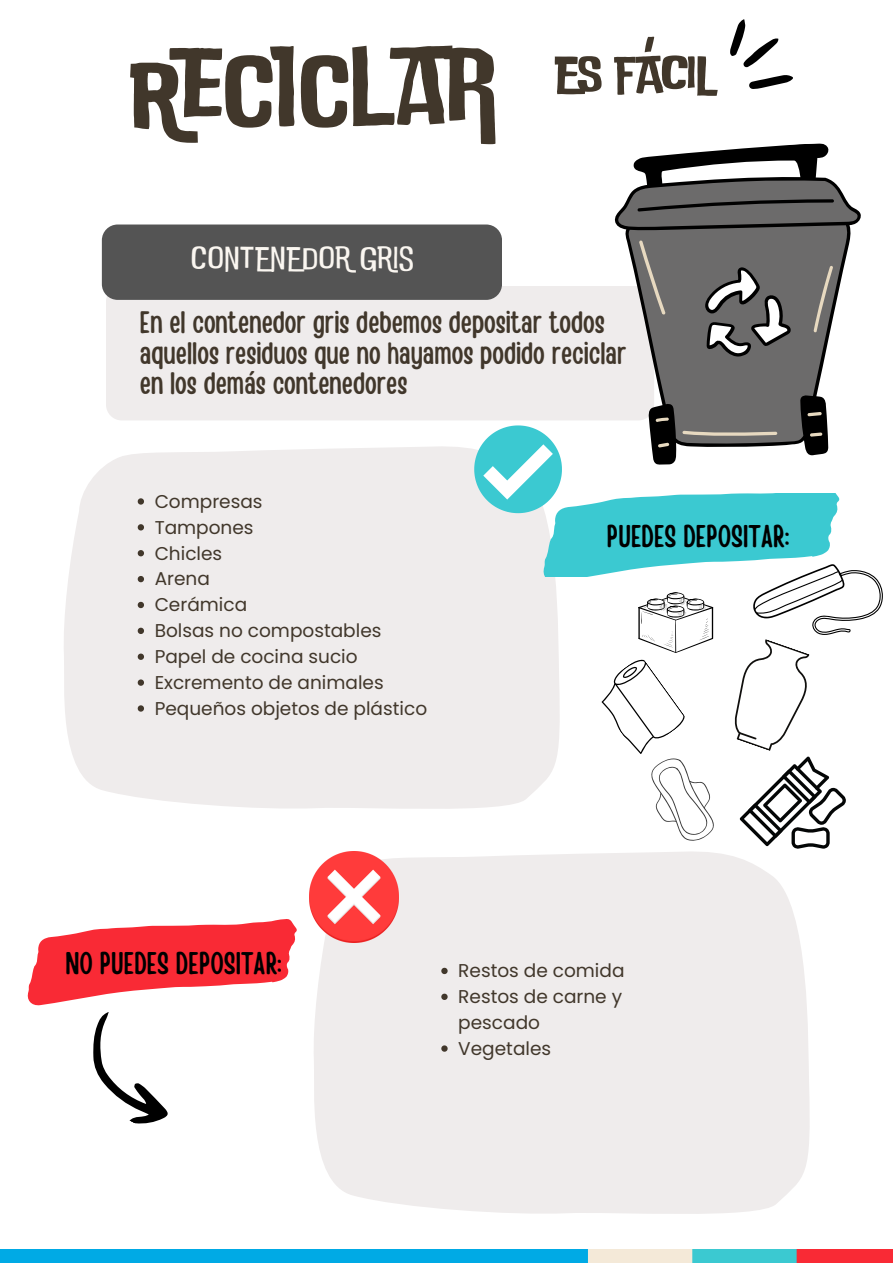
<style>
.page{position:relative;width:893px;height:1264px;background:#fff}
.page>*{position:absolute;margin:0;border:0;box-sizing:border-box;transform-origin:0 0}
.t1{font:101.4px "Do Ub Le Ba Ss";color:#41372b}
.t2{font:50.1px "Do Ub Le Ba Ss";letter-spacing:-.045em;color:#41372b}
.t3{font:300 34.2px "Do Ub Le Ba Ss";color:#faf6f0}
.t4{font:31.2px "Handy Casual Condensed";color:#000}
.t5{font:30.9px/30.3px "Handy Casual Condensed";color:#41372b}
.t6{font:18.45px/25.8px "Poppins";color:#41372b}
</style>
<div class="page">
<div style="left:106px;top:286px;width:548px;height:134px;background:#efecec;border-radius:16px"></div>
<div style="left:102px;top:224px;width:400px;height:76px;background:#545454;border-radius:16px"></div>
<div style="left:64px;top:446px;width:410px;height:363px;background:#efecec"></div>
<svg style="left:614px;top:143px;width:247px;height:282px;fill:#6c6b6b"></svg>
<img style="left:0;top:1249px;width:892px;height:13px">
<svg style="left:730px;top:19px;width:62px;height:70px"></svg>
<div style="left:314px;top:851px;width:496px;height:363px;background:#efecec"></div>
<svg style="left:27px;top:919px;width:270px;height:205px"></svg>
<img style="left:309px;top:851px;width:89px;height:91px">
<svg style="left:474px;top:425px;width:408px;height:423px"></svg>
<svg style="left:138px;top:498px;width:6px;height:6px"></svg>
<svg style="left:138px;top:524px;width:6px;height:6px"></svg>
<svg style="left:138px;top:550px;width:6px;height:6px"></svg>
<svg style="left:138px;top:576px;width:6px;height:6px"></svg>
<svg style="left:138px;top:602px;width:6px;height:6px"></svg>
<svg style="left:138px;top:627px;width:6px;height:7px"></svg>
<svg style="left:138px;top:653px;width:6px;height:7px"></svg>
<svg style="left:138px;top:679px;width:6px;height:6px"></svg>
<svg style="left:138px;top:705px;width:6px;height:6px"></svg>
<svg style="left:441px;top:967px;width:6px;height:7px"></svg>
<svg style="left:441px;top:993px;width:6px;height:6px"></svg>
<svg style="left:441px;top:1045px;width:6px;height:6px"></svg>
<p class="t1" style="left:128px;top:31px;width:371px">RECICLAR</p>
<p class="t2" style="left:553px;top:39px;width:156px">ES FÁCIL</p>
<p class="t3" style="left:190px;top:235px;width:225px">CONTENEDOR GRIS</p>
<p class="t5" style="left:140px;top:306px;width:488px">En el contenedor gris debemos depositar todos aquellos residuos que no hayamos podido reciclar en los demás contenedores</p>
<p class="t6" style="left:155px;top:488px;width:109px">Compresas</p>
<p class="t6" style="left:155px;top:514px;width:100px">Tampones</p>
<p class="t6" style="left:155px;top:540px;width:69px">Chicles</p>
<p class="t6" style="left:155px;top:566px;width:57px">Arena</p>
<p class="t6" style="left:155px;top:592px;width:94px">Cerámica</p>
<p class="t6" style="left:155px;top:618px;width:228px">Bolsas no compostables</p>
<p class="t6" style="left:155px;top:643px;width:204px">Papel de cocina sucio</p>
<p class="t6" style="left:155px;top:669px;width:230px">Excremento de animales</p>
<p class="t6" style="left:155px;top:695px;width:274px">Pequeños objetos de plástico</p>
<p class="t4" style="left:607px;top:515px;width:184px">PUEDES DEPOSITAR:</p>
<p class="t4" style="left:65px;top:942px;width:218px">NO PUEDES DEPOSITAR:</p>
<p class="t6" style="left:458px;top:957px;width:168px">Restos de comida</p>
<p class="t6" style="left:458px;top:983px;width:165px">Restos de carne y pescado</p>
<p class="t6" style="left:458px;top:1035px;width:94px">Vegetales</p>
</div>
